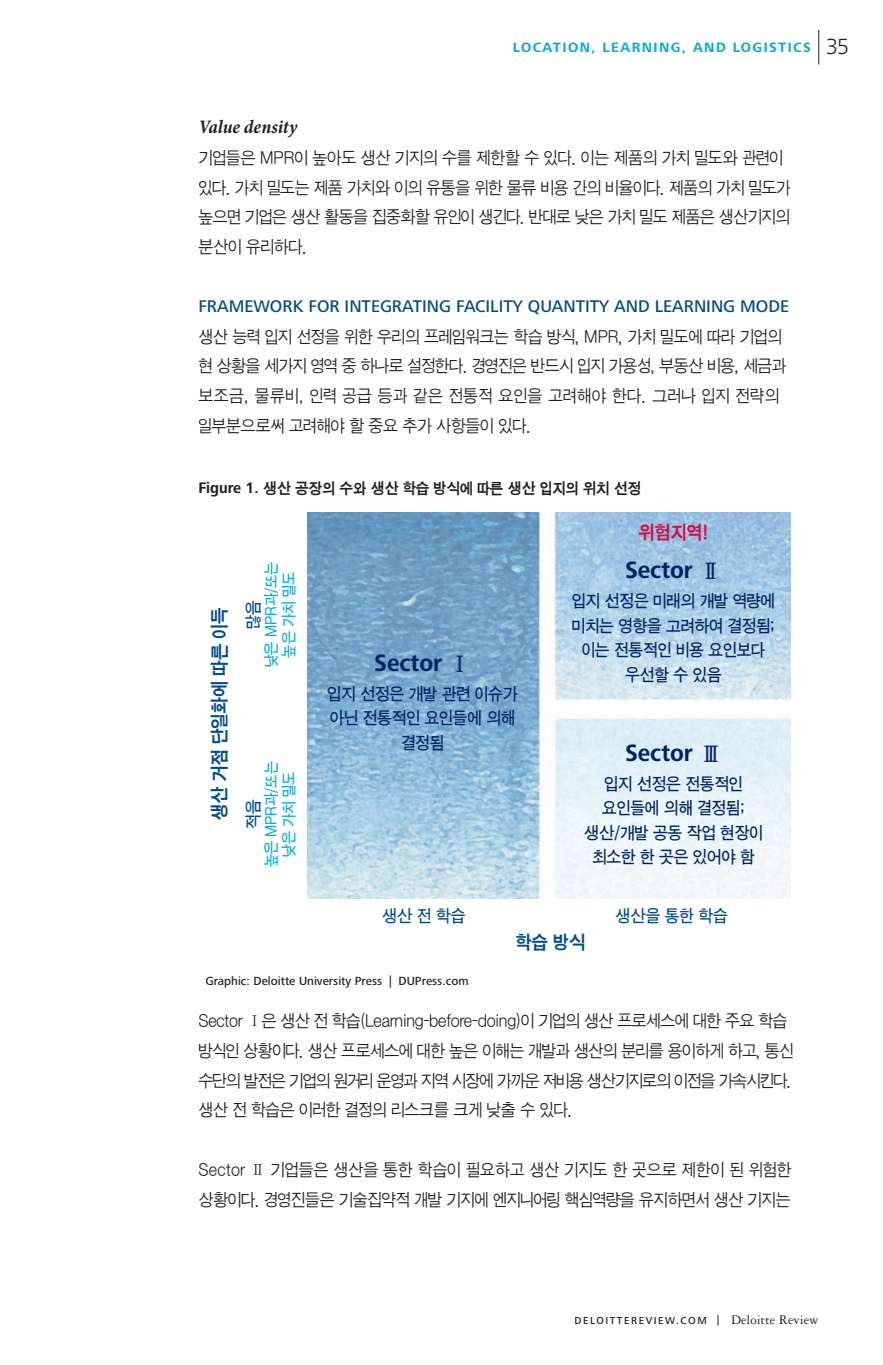
<style>
.page{position:relative;width:883px;height:1365px;background:#fff}
.page>*{position:absolute;margin:0;border:0;box-sizing:border-box;transform-origin:0 0}
.t1{font:700 24.5px "Frutiger Next Pro";color:#002361;scale:.95 1}
.t2{font:700 19.25px "SD Gothic QXP";color:#014a94;scale:.95 1}
.t3{font:italic 700 condensed 19.25px "Minion Pro";color:#231f20}
.t4{font:700 19.25px "SD Gothic QXP";color:#d10e40;scale:.95 1}
.t5{font:300 17.5px/29.8px "SD Gothic QXP";letter-spacing:-.01em;color:#231f20;scale:.95 1}
.t6{font:500 17.5px/24.5px "SD Gothic QXP";color:#002361;text-align:center;scale:.95 1}
.t7{font:500 17.5px "Frutiger Next Pro";color:#014a94}
.t8{font:500 17.5px "SD Gothic QXP";color:#014a94;scale:.95 1}
.t9{font:700 15.75px "SD Gothic QXP";color:#231f20;scale:.95 1}
.t10{font:500 15.75px/17.5px "SD Gothic QXP";color:#00abe7;text-align:center;scale:.95 1}
.t11{font:700 14px "Frutiger Next Pro";letter-spacing:.1em;color:#00abe7}
.t12{font:14px "Garamond 3 LT Std";color:#231f20}
.t13{font:500 12.25px "Frutiger Next Pro";color:#231f20}
.t14{font:500 10.5px "Frutiger Next Pro";letter-spacing:.15em;color:#231f20}
.s1{font-weight:300;font-size:22.75px;color:#231f20}
.s2{font-family:"Frutiger Next Pro"}
.s3{font-family:"YDVY Mj O14";font-weight:400}
.s4{font-family:"SD Myungjo QXP"}
</style>
<div class="page">
<hr style="left:818px;top:30px;width:1px;height:34px;background:#231f20">
<img style="left:307px;top:512px;width:483px;height:386px">
<p class="t11" style="left:513px;top:43px;width:338px">LOCATION, LEARNING, AND LOGISTICS <span class="s1">35</span></p>
<p class="t3" style="left:198px;top:120px;width:101px">Value density</p>
<p class="t5" style="left:198px;top:143px;width:625px">기업들은 MPR이 높아도 생산 기지의 수를 제한할 수 있다. 이는 제품의 가치 밀도와 관련이 있다. 가치 밀도는 제품 가치와 이의 유통을 위한 물류 비용 간의 비율이다. 제품의 가치 밀도가 높으면 기업은 생산 활동을 집중화할 유인이 생긴다. 반대로 낮은 가치 밀도 제품은 생산기지의 분산이 유리하다.</p>
<p class="t7" style="left:198px;top:300px;width:592px">FRAMEWORK FOR INTEGRATING FACILITY QUANTITY AND LEARNING MODE</p>
<p class="t5" style="left:198px;top:321px;width:620px">생산 능력 입지 선정을 위한 우리의 프레임워크는 학습 방식, MPR, 가치 밀도에 따라 기업의 현 상황을 세가지 영역 중 하나로 설정한다. 경영진은 반드시 입지 가용성, 부동산 비용, 세금과 보조금, 물류비, 인력 공급 등과 같은 전통적 요인을 고려해야 한다. 그러나 입지 전략의 일부분으로써 고려해야 할 중요 추가 사항들이 있다.</p>
<p class="t9" style="left:198px;top:480px;width:467px"><span class="s2">Figure 1.</span> 생산 공장의 수와 생산 학습 방식에 따른 생산 입지의 위치 선정</p>
<p class="t2" style="left:210px;top:821px;width:227px;rotate:-90deg">생산 거점 단일화에 따른 이득</p>
<p class="t10" style="left:262px;top:667px;width:113px;rotate:-90deg">낮은 MPR과/또는 높은 가치 밀도</p>
<p class="t8" style="left:244px;top:628px;width:32px;rotate:-90deg">많음</p>
<p class="t10" style="left:263px;top:867px;width:113px;rotate:-90deg">높은 MPR과/또는 낮은 가치 밀도</p>
<p class="t8" style="left:244px;top:828px;width:32px;rotate:-90deg">적음</p>
<h1 class="t1" style="left:374px;top:654px;width:103px">Sector <span class="s3">Ⅰ</span></h1>
<p class="t6" style="left:327px;top:681px;width:202px">입지 선정은 개발 관련 이슈가 아닌 전통적인 요인들에 의해 결정됨</p>
<p class="t4" style="left:638px;top:522px;width:76px">위험지역!</p>
<h1 class="t1" style="left:625px;top:561px;width:103px">Sector <span class="s3">Ⅱ</span></h1>
<p class="t6" style="left:572px;top:588px;width:215px">입지 선정은 미래의 개발 역량에 미치는 영향을 고려하여 결정됨; 이는 전통적인 비용 요인보다 우선할 수 있음</p>
<h1 class="t1" style="left:625px;top:744px;width:103px">Sector <span class="s3">Ⅲ</span></h1>
<p class="t6" style="left:584px;top:771px;width:190px">입지 선정은 전통적인 요인들에 의해 결정됨; 생산/개발 공동 작업 현장이 최소한 한 곳은 있어야 함</p>
<p class="t8" style="left:382px;top:907px;width:89px">생산 전 학습</p>
<p class="t8" style="left:615px;top:907px;width:120px">생산을 통한 학습</p>
<p class="t2" style="left:516px;top:932px;width:75px">학습 방식</p>
<p class="t13" style="left:205px;top:977px;width:265px">Graphic: Deloitte University Press | DUPress.com</p>
<p class="t5" style="left:198px;top:1005px;width:628px">Sector <span class="s4">Ⅰ</span>은 생산 전 학습(Learning-before-doing)이 기업의 생산 프로세스에 대한 주요 학습 방식인 상황이다. 생산 프로세스에 대한 높은 이해는 개발과 생산의 분리를 용이하게 하고, 통신 수단의 발전은 기업의 원거리 운영과 지역 시장에 가까운 저비용 생산기지로의 이전을 가속시킨다. 생산 전 학습은 이러한 결정의 리스크를 크게 낮출 수 있다.</p>
<p class="t5" style="left:198px;top:1154px;width:626px">Sector <span class="s4">Ⅱ</span> 기업들은 생산을 통한 학습이 필요하고 생산 기지도 한 곳으로 제한이 된 위험한 상황이다. 경영진들은 기술집약적 개발 기지에 엔지니어링 핵심역량을 유지하면서 생산 기지는</p>
<p class="t14" style="left:574px;top:1316px;width:134px">DELOITTEREVIEW.COM</p>
<p class="t12" style="left:731px;top:1314px;width:89px">Deloitte Review</p>
</div>
